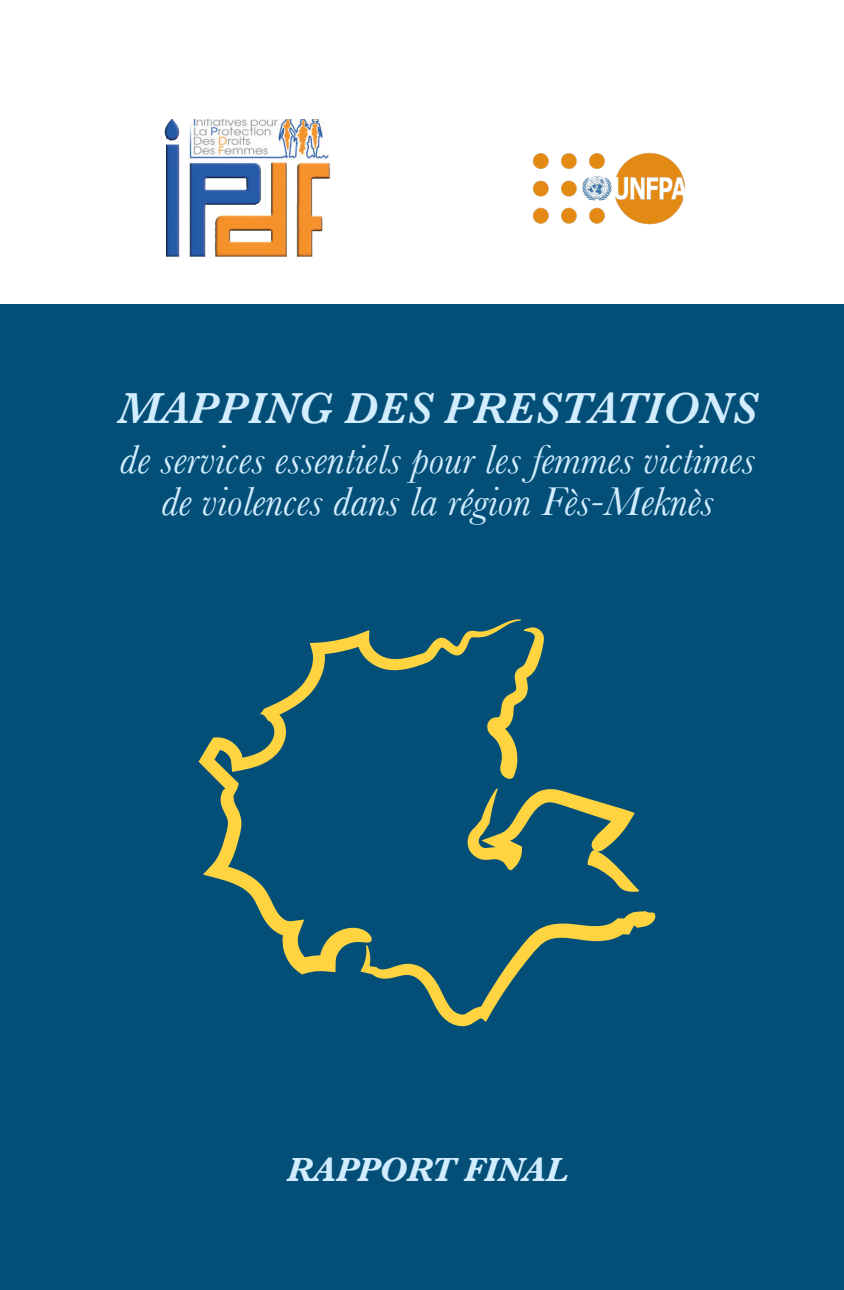
<style>
.page{position:relative;width:844px;height:1290px;background:#fff}
.page>*{position:absolute;margin:0;border:0;box-sizing:border-box;transform-origin:0 0}
.t1{font:italic 600 45.5px "Baskerville";color:#d1edff}
.t2{font:italic 42px/42px "Baskerville";color:#d1edff;text-align:center}
.t3{font:italic 700 35px "Baskerville";color:#d1edff}
</style>
<div class="page">
<div style="left:0;top:304px;width:843px;height:986px;background:#034f78"></div>
<img style="left:164px;top:119px;width:166px;height:138px">
<img style="left:532px;top:152px;width:153px;height:73px">
<svg style="left:198px;top:619px;width:323px;height:355px"></svg>
<svg style="left:360px;top:911px;width:296px;height:116px"></svg>
<svg style="left:466px;top:788px;width:173px;height:104px"></svg>
<svg style="left:487px;top:627px;width:57px;height:152px"></svg>
<p class="t1" style="left:118px;top:381px;width:640px">MAPPING DES PRESTATIONS</p>
<p class="t2" style="left:120px;top:438px;width:636px">de services essentiels pour les femmes victimes de violences dans la région Fès-Meknès</p>
<p class="t3" style="left:286px;top:1149px;width:282px">RAPPORT FINAL</p>
</div>
